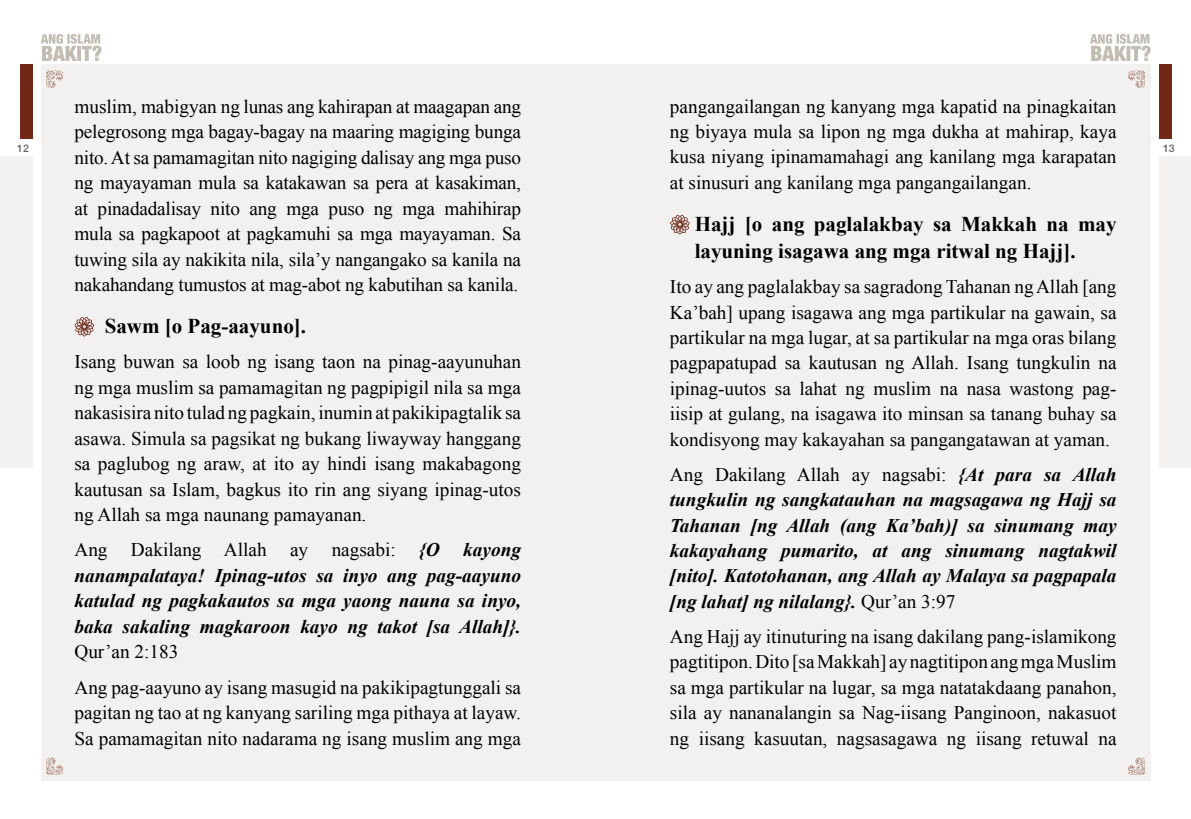
<style>
.page{position:relative;width:1191px;height:819px;background:#fff}
.page>*{position:absolute;margin:0;border:0;box-sizing:border-box;transform-origin:0 0}
.t1{font:700 21px/27.1px "Times New Roman";color:#000}
.t2{font:19.25px/25.4px "Times New Roman";color:#000;text-align:justify}
.t3{font:italic 700 19.25px/25.4px "Times New Roman";color:#000;text-align:justify}
.t4{font:500 10.5px "Helvetica Neue";color:#636466}
.s1{font-weight:400;font-style:normal}
</style>
<div class="page">
<div style="left:20px;top:64px;width:13px;height:75px;background:#702917"></div>
<div style="left:0;top:156px;width:33px;height:312px;background:#f2f1ef"></div>
<div style="left:1159px;top:64px;width:13px;height:75px;background:#702917"></div>
<div style="left:1159px;top:156px;width:32px;height:312px;background:#f2f1ef"></div>
<div style="left:41px;top:64px;width:1109px;height:717px;background:#f2f1ef"></div>
<svg style="left:46px;top:71px;width:17px;height:17px"></svg>
<svg style="left:46px;top:757px;width:17px;height:17px"></svg>
<svg style="left:1128px;top:71px;width:17px;height:17px"></svg>
<svg style="left:1128px;top:757px;width:17px;height:17px"></svg>
<svg style="left:1090px;top:34px;width:60px;height:27px"></svg>
<svg style="left:41px;top:34px;width:60px;height:27px"></svg>
<svg style="left:670px;top:215px;width:20px;height:19px"></svg>
<svg style="left:74px;top:317px;width:20px;height:20px"></svg>
<p class="t2" style="left:670px;top:93px;width:448px">pangangailangan ng kanyang mga kapatid na pinagkaitan ng biyaya mula sa lipon ng mga dukha at mahirap, kaya kusa niyang ipinamamahagi ang kanilang mga karapatan at sinusuri ang kanilang mga pangangailangan.</p>
<p class="t1" style="left:694px;top:210px;width:423px">Hajj [o ang paglalakbay sa Makkah na may layuning isagawa ang mga ritwal ng Hajj].</p>
<p class="t2" style="left:670px;top:274px;width:448px">Ito ay ang paglalakbay sa sagradong Tahanan ng Allah [ang Ka’bah] upang isagawa ang mga partikular na gawain, sa partikular na mga lugar, at sa partikular na mga oras bilang pagpapatupad sa kautusan ng Allah. Isang tungkulin na ipinag-uutos sa lahat ng muslim na nasa wastong pag&shy;iisip at gulang, na isagawa ito minsan sa tanang buhay sa kondisyong may kakayahan sa pangangatawan at yaman.</p>
<p class="t3" style="left:670px;top:461px;width:448px"><span class="s1">Ang Dakilang Allah ay nagsabi:</span> {At para sa Allah tungkulin ng sangkatauhan na magsagawa ng Hajj sa Tahanan [ng Allah (ang Ka’bah)] sa sinumang may kakayahang pumarito, at ang sinumang nagtakwil [nito]. Katotohanan, ang Allah ay Malaya sa pagpapala [ng lahat] ng nilalang}. <span class="s1">Qur’an 3:97</span></p>
<p class="t2" style="left:670px;top:623px;width:448px">Ang Hajj ay itinuturing na isang dakilang pang-islamikong pagtitipon. Dito [sa Makkah] ay nagtitipon ang mga Muslim sa mga partikular na lugar, sa mga natatakdaang panahon, sila ay nananalangin sa Nag-iisang Panginoon, nakasuot ng iisang kasuutan, nagsasagawa ng iisang retuwal na</p>
<p class="t2" style="left:74px;top:93px;width:448px">muslim, mabigyan ng lunas ang kahirapan at maagapan ang pelegrosong mga bagay-bagay na maaring magiging bunga nito. At sa pamamagitan nito nagiging dalisay ang mga puso ng mayayaman mula sa katakawan sa pera at kasakiman, at pinadadalisay nito ang mga puso ng mga mahihirap mula sa pagkapoot at pagkamuhi sa mga mayayaman. Sa tuwing sila ay nakikita nila, sila’y nangangako sa kanila na nakahandang tumustos at mag-abot ng kabutihan sa kanila.</p>
<p class="t1" style="left:105px;top:312px;width:203px">Sawm [o Pag-aayuno].</p>
<p class="t2" style="left:74px;top:349px;width:448px">Isang buwan sa loob ng isang taon na pinag-aayunuhan ng mga muslim sa pamamagitan ng pagpipigil nila sa mga nakasisira nito tulad ng pagkain, inumin at pakikipagtalik sa asawa. Simula sa pagsikat ng bukang liwayway hanggang sa paglubog ng araw, at ito ay hindi isang makabagong kautusan sa Islam, bagkus ito rin ang siyang ipinag-utos ng Allah sa mga naunang pamayanan.</p>
<p class="t3" style="left:74px;top:536px;width:448px"><span class="s1">Ang Dakilang Allah ay nagsabi:</span> {O kayong nanampalataya! Ipinag-utos sa inyo ang pag-aayuno katulad ng pagkakautos sa mga yaong nauna sa inyo, baka sakaling magkaroon kayo ng takot [sa Allah]}.</p>
<p class="t2" style="left:74px;top:634px;width:448px;line-height:35.4px">Qur’an 2:183<br>Ang pag-aayuno ay isang masugid na pakikipagtunggali sa</p>
<p class="t2" style="left:74px;top:699px;width:448px">pagitan ng tao at ng kanyang sariling mga pithaya at layaw.<br>Sa pamamagitan nito nadarama ng isang muslim ang mga</p>
<p class="t4" style="left:17px;top:139px;width:13px">12</p>
<p class="t4" style="left:1163px;top:139px;width:13px">13</p>
</div>
